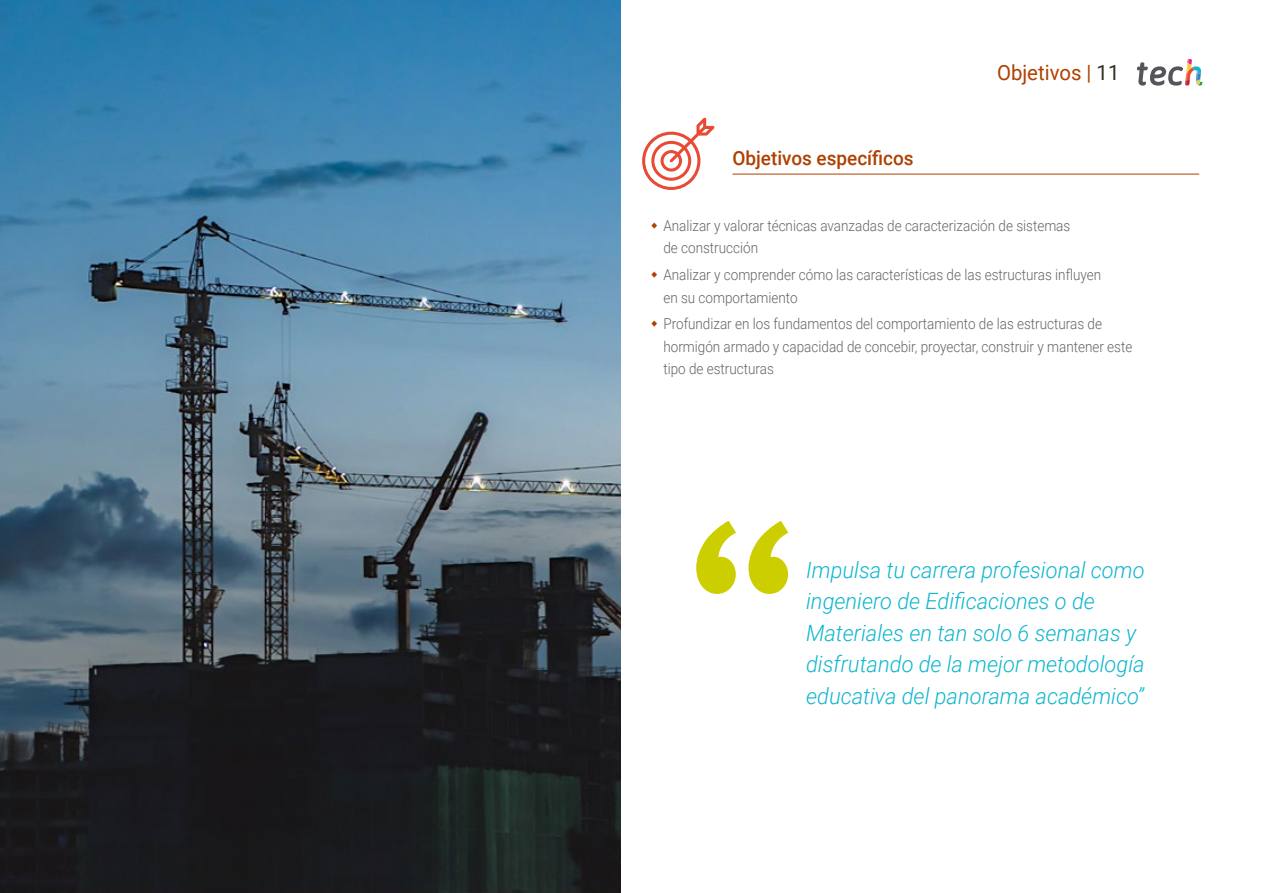
<style>
.page{position:relative;width:1263px;height:893px;background:#fff}
.page>*{position:absolute;margin:0;border:0;box-sizing:border-box;transform-origin:0 0}
.t1{font:italic 300 22.5px/31.5px "Roboto";color:#0fb6cf}
.t2{font:21px "Roboto";color:#ae4000}
.t3{font:500 19.5px "Roboto";color:#ae4000}
.t4{font:300 15px/22.5px "Roboto";color:#61646a;scale:.9 1}
.s1{color:#312e20}
</style>
<div class="page">
<img style="left:0;top:0;width:621px;height:893px">
<hr style="left:732px;top:174px;width:467px;height:1px;background:#ae4000">
<svg style="left:642px;top:118px;width:72px;height:72px"></svg>
<svg style="left:1137px;top:59px;width:65px;height:27px"></svg>
<svg style="left:696px;top:521px;width:92px;height:73px"></svg>
<h3 class="t3" style="left:732px;top:144px;width:183px">Objetivos específicos</h3>
<h2 class="t2" style="left:997px;top:57px;width:124px">Objetivos | <span class="s1">11</span></h2>
<p class="t4" style="left:663px;top:214px;width:454px">Analizar y valorar técnicas avanzadas de caracterización de sistemas de construcción</p>
<p class="t4" style="left:663px;top:263px;width:488px">Analizar y comprender cómo las características de las estructuras influyen en su comportamiento</p>
<p class="t4" style="left:663px;top:312px;width:523px">Profundizar en los fundamentos del comportamiento de las estructuras de hormigón armado y capacidad de concebir, proyectar, construir y mantener este tipo de estructuras</p>
<h1 class="t1" style="left:806px;top:553px;width:340px">Impulsa tu carrera profesional como ingeniero de Edificaciones o de Materiales en tan solo 6 semanas y disfrutando de la mejor metodología educativa del panorama académico”</h1>
</div>
